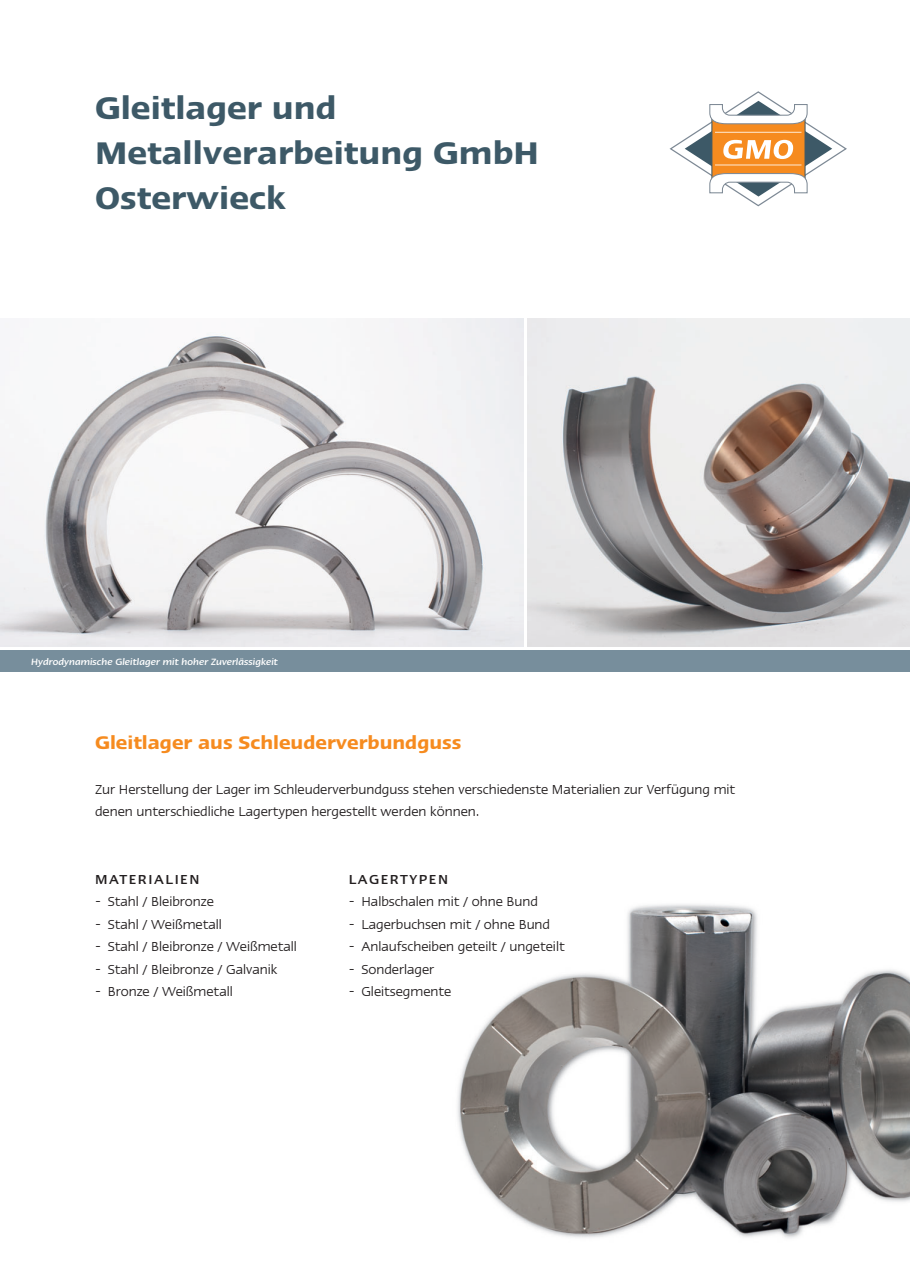
<style>
.page{position:relative;width:910px;height:1280px;background:#fff}
.page>*{position:absolute;margin:0;border:0;box-sizing:border-box;transform-origin:0 0}
.t1{font:600 36px/45px "Linotype Ergo";color:#3d5967}
.t2{font:600 21px "Linotype Ergo";color:#f68b1f}
.t3{font:15px/22.5px "Linotype Ergo";color:#231f20}
.t4{font:500 15px "Linotype Ergo";letter-spacing:.1em;color:#231f20}
.t5{font:italic 500 10.5px "Linotype Ergo";color:#fff}
</style>
<div class="page">
<img style="left:457px;top:904px;width:453px;height:334px">
<img style="left:527px;top:319px;width:383px;height:327px">
<div style="left:0;top:651px;width:910px;height:21px;background:#778e9c"></div>
<svg style="left:669px;top:91px;width:178px;height:116px"></svg>
<hr style="left:715px;top:164px;width:86px;height:2px;background:#fdd8b2">
<img style="left:0;top:319px;width:523px;height:327px">
<h1 class="t1" style="left:95px;top:88px;width:445px">Gleitlager und<br>Metallverarbeitung GmbH<br>Osterwieck</h1>
<p class="t5" style="left:31px;top:658px;width:199px">Consequat duis autem vel u , iriure dolor</p>
<p class="t5" style="left:31px;top:658px;width:248px">Hydrodynamische Gleitlager mit hoher Zuverlässigkeit</p>
<h2 class="t2" style="left:95px;top:735px;width:368px">Gleitlager aus Schleuderverbundguss</h2>
<p class="t3" style="left:95px;top:779px;width:642px">Zur Herstellung der Lager im Schleuderverbundguss stehen verschiedenste Materialien zur Verfügung mit denen unterschiedliche Lagertypen hergestellt werden können.</p>
<p class="t4" style="left:95px;top:874px;width:106px">MATERIALIEN</p>
<p class="t3" style="left:95px;top:891px;width:120px">- Stahl / Bleibronze</p>
<p class="t3" style="left:95px;top:914px;width:128px">- Stahl / Weißmetall</p>
<p class="t3" style="left:95px;top:936px;width:203px">- Stahl / Bleibronze / Weißmetall</p>
<p class="t3" style="left:95px;top:959px;width:184px">- Stahl / Bleibronze / Galvanik</p>
<p class="t3" style="left:95px;top:981px;width:139px">- Bronze / Weißmetall</p>
<p class="t4" style="left:349px;top:874px;width:101px">LAGERTYPEN</p>
<p class="t3" style="left:349px;top:891px;width:191px">- Halbschalen mit / ohne Bund</p>
<p class="t3" style="left:349px;top:914px;width:203px">- Lagerbuchsen mit / ohne Bund</p>
<p class="t3" style="left:349px;top:936px;width:218px">- Anlaufscheiben geteilt / ungeteilt</p>
<p class="t3" style="left:349px;top:959px;width:87px">- Sonderlager</p>
<p class="t3" style="left:349px;top:981px;width:104px">- Gleitsegmente</p>
</div>
